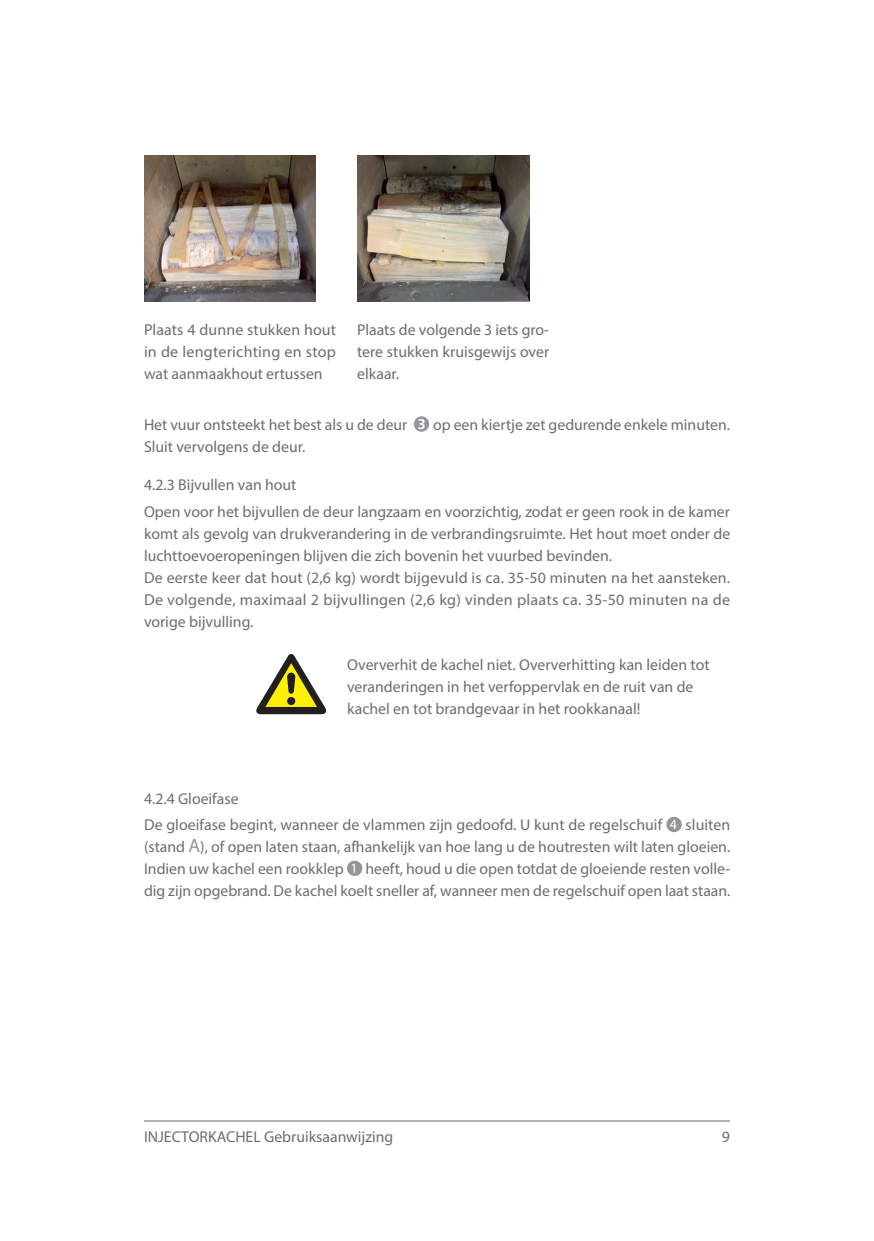
<style>
.page{position:relative;width:874px;height:1241px;background:#fff}
.page>*{position:absolute;margin:0;border:0;box-sizing:border-box;transform-origin:0 0}
.leipis{font:15.75px/21.9px "Myriad Pro";color:#6c6d70;text-align:justify}
.VAROITUS{font:15.75px/21.9px "Myriad Pro";color:#6c6d70}
.PIENI_OTSIKKO_GEMENA{font:15.75px "Myriad Pro";color:#6c6d70}
.t1{font:14px "Myriad Pro";color:#fff}
.t2{font:700 14px "Frutiger";color:#fff}
.s1{font-size:19.25px;color:#939598}
</style>
<div class="page">
<hr style="left:144px;top:1120px;width:585px;height:1px;background:#6c6d70">
<div style="left:413px;top:416px;width:16px;height:15px;background:#939598;border-radius:50%"></div>
<div style="left:666px;top:816px;width:15px;height:16px;background:#939598;border-radius:50%"></div>
<div style="left:347px;top:860px;width:15px;height:15px;background:#939598;border-radius:50%"></div>
<svg style="left:256px;top:654px;width:70px;height:60px"></svg>
<div style="left:287px;top:697px;width:8px;height:8px;background:#231f20;border-radius:50%"></div>
<img style="left:144px;top:155px;width:172px;height:147px">
<img style="left:357px;top:155px;width:172px;height:147px">
<p class="leipis" style="left:144px;top:318px;width:193px">Plaats 4 dunne stukken hout in de lengterichting en stop wat aanmaakhout ertussen</p>
<p class="leipis" style="left:357px;top:318px;width:193px">Plaats de volgende 3 iets gro&shy;tere stukken kruisgewijs over elkaar.</p>
<p class="leipis" style="left:144px;top:413px;width:265px">Het vuur ontsteekt het best als u de deur</p>
<p class="t2" style="left:418px;top:415px;width:9px">3</p>
<p class="leipis" style="left:433px;top:413px;width:298px">op een kiertje zet gedurende enkele minuten.</p>
<p class="leipis" style="left:144px;top:435px;width:163px">Sluit vervolgens de deur.</p>
<p class="PIENI_OTSIKKO_GEMENA" style="left:144px;top:475px;width:154px">4.2.3 Bijvullen van hout</p>
<p class="leipis" style="left:144px;top:500px;width:587px">Open voor het bijvullen de deur langzaam en voorzichtig, zodat er geen rook in de kamer komt als gevolg van drukverandering in de verbrandingsruimte. Het hout moet onder de luchttoevoeropeningen blijven die zich bovenin het vuurbed bevinden.</p>
<p class="leipis" style="left:144px;top:566px;width:587px">De eerste keer dat hout (2,6 kg) wordt bijgevuld is ca. 35-50 minuten na het aansteken.<br>De volgende, maximaal 2 bijvullingen (2,6 kg) vinden plaats ca. 35-50 minuten na de vorige bijvulling.</p>
<p class="VAROITUS" style="left:347px;top:654px;width:363px">Oververhit de kachel niet. Oververhitting kan leiden tot veranderingen in het verfoppervlak en de ruit van de kachel en tot brandgevaar in het rookkanaal!</p>
<p class="PIENI_OTSIKKO_GEMENA" style="left:144px;top:788px;width:96px">4.2.4 Gloeifase</p>
<p class="leipis" style="left:144px;top:813px;width:519px">De gloeifase begint, wanneer de vlammen zijn gedoofd. U kunt de regelschuif</p>
<p class="t1" style="left:669px;top:815px;width:9px">4</p>
<p class="leipis" style="left:144px;top:813px;width:587px;text-indent:541px">sluiten (stand <span class="s1">A</span>), of open laten staan, afhankelijk van hoe lang u de houtresten wilt laten gloeien.<br>Indien uw kachel een rookklep</p>
<p class="leipis" style="left:144px;top:857px;width:587px;text-align:right">heeft, houd u die open totdat de gloeiende resten volle-<br>dig zijn opgebrand. De kachel koelt sneller af, wanneer men de regelschuif open laat staan.</p>
<p class="t1" style="left:350px;top:859px;width:9px">1</p>
<p class="leipis" style="left:144px;top:1125px;width:251px">INJECTORKACHEL Gebruiksaanwijzing</p>
<p class="leipis" style="left:721px;top:1125px;width:10px">9</p>
</div>
